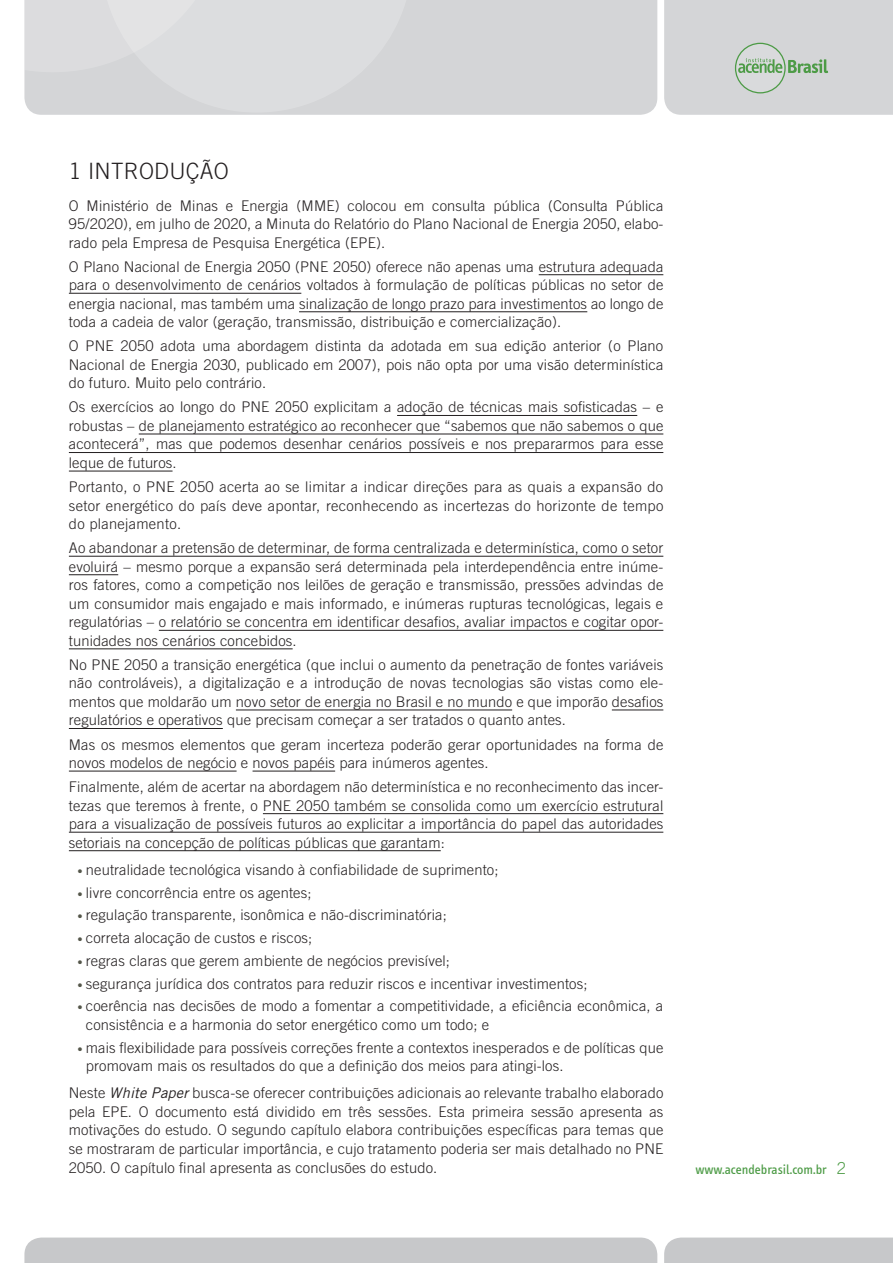
<style>
.page{position:relative;width:893px;height:1263px;background:#fff}
.page>*{position:absolute;margin:0;border:0;box-sizing:border-box;transform-origin:0 0}
.t1{font:300 22.5px "Trade Gothic";letter-spacing:.01em;color:#231f20}
.t2{font:300 14.7px/18.6px "Trade Gothic";letter-spacing:.01em;color:#231f20;text-align:justify}
.t3{font:13.5px "Info Text";color:#4d9b46}
.s1{font-size:10.5px;color:#54564a}
.s2{font-weight:400;font-style:italic}
.s3{font-family:"Trade Gothic";font-weight:300;font-size:16.5px}
</style>
<div class="page">
<div style="left:34px;top:0;width:623px;height:115px;background:#d4d5d7"></div>
<div style="left:24px;top:0;width:388px;height:113px;background:#dcdddf"></div>
<div style="left:24px;top:1237px;width:633px;height:26px;background:#c7c8ca"></div>
<div style="left:664px;top:1237px;width:229px;height:26px;background:#c7c8ca"></div>
<div style="left:664px;top:0;width:229px;height:115px;background:#d4d5d7"></div>
<hr style="left:539px;top:274px;width:124px;height:1px;background:#231f20">
<hr style="left:69px;top:293px;width:232px;height:1px;background:#231f20">
<hr style="left:299px;top:311px;width:288px;height:1px;background:#231f20">
<hr style="left:397px;top:415px;width:240px;height:1px;background:#231f20">
<hr style="left:139px;top:434px;width:524px;height:1px;background:#231f20">
<hr style="left:69px;top:452px;width:594px;height:1px;background:#231f20">
<hr style="left:69px;top:471px;width:104px;height:1px;background:#231f20">
<hr style="left:69px;top:556px;width:594px;height:1px;background:#231f20">
<hr style="left:69px;top:574px;width:49px;height:1px;background:#231f20">
<hr style="left:159px;top:630px;width:504px;height:1px;background:#231f20">
<hr style="left:69px;top:648px;width:224px;height:1px;background:#231f20">
<hr style="left:236px;top:710px;width:276px;height:1px;background:#231f20">
<hr style="left:612px;top:710px;width:51px;height:1px;background:#231f20">
<hr style="left:69px;top:728px;width:154px;height:1px;background:#231f20">
<hr style="left:69px;top:771px;width:168px;height:1px;background:#231f20">
<hr style="left:253px;top:771px;width:82px;height:1px;background:#231f20">
<hr style="left:263px;top:813px;width:400px;height:1px;background:#231f20">
<hr style="left:69px;top:832px;width:594px;height:1px;background:#231f20">
<hr style="left:69px;top:850px;width:372px;height:1px;background:#231f20">
<h1 class="t1" style="left:69px;top:158px;width:162px">1 Introdução</h1>
<p class="t2" style="left:69px;top:196px;width:596px">O Ministério de Minas e Energia (MME) colocou em consulta pública (Consulta Pública 95/2020), em julho de 2020, a Minuta do Relatório do Plano Nacional de Energia 2050, elabo&shy;rado pela Empresa de Pesquisa Energética (EPE).</p>
<p class="t2" style="left:69px;top:257px;width:596px">O Plano Nacional de Energia 2050 (PN E 2050) oferece não apenas uma estrutura adequada para o desenvolvimento de cenários voltados à formulação de políticas públicas no setor de energia nacional, mas também uma sinalização de longo prazo para investimentos ao longo de toda a cadeia de valor (geração, transmissão, distribuição e comercialização).</p>
<p class="t2" style="left:69px;top:337px;width:596px">O PN E 2050 adota uma abordagem distinta da adotada em sua edição anterior (o Plano Nacional de Energia 2030, publicado em 2007), pois não opta por uma visão determinística do futuro. Muito pelo contrário.</p>
<p class="t2" style="left:69px;top:398px;width:596px">Os exercícios ao longo do PN E 2050 explicitam a adoção de técnicas mais sofisticadas – e robustas – de planejamento estratégico ao reconhecer que “sabemos que não sabemos o que acontecerá”, mas que podemos desenhar cenários possíveis e nos prepararmos para esse leque de futuros.</p>
<p class="t2" style="left:69px;top:477px;width:596px">Portanto, o PN E 2050 acerta ao se limitar a indicar direções para as quais a expansão do setor energético do país deve apontar, reconhecendo as incertezas do horizonte de tempo do planejamento.</p>
<p class="t2" style="left:69px;top:538px;width:596px">Ao abandonar a pretensão de determinar, de forma centralizada e determinística, como o setor evoluirá – mesmo porque a expansão será determinada pela interdependência entre inúme&shy;ros fatores, como a competição nos leilões de geração e transmissão, pressões advindas de um consumidor mais engajado e mais informado, e inúmeras rupturas tecnológicas, legais e regulatórias – o relatório se concentra em identificar desafios, avaliar impactos e cogitar opor&shy;tunidades nos cenários concebidos.</p>
<p class="t2" style="left:69px;top:655px;width:596px">No PN E 2050 a transição energética (que inclui o aumento da penetração de fontes variáveis não controláveis), a digitalização e a introdução de novas tecnologias são vistas como ele&shy;mentos que moldarão um novo setor de energia no Brasil e no mundo e que imporão desafios regulatórios e operativos que precisam começar a ser tratados o quanto antes.</p>
<p class="t2" style="left:69px;top:735px;width:596px">Mas os mesmos elementos que geram incerteza poderão gerar oportunidades na forma de novos modelos de negócio e novos papéis para inúmeros agentes.</p>
<p class="t2" style="left:69px;top:777px;width:596px">Finalmente, além de acertar na abordagem não determinística e no reconhecimento das incer&shy;tezas que teremos à frente, o PN E 2050 também se consolida como um exercício estrutural para a visualização de possíveis futuros ao explicitar a importância do papel das autoridades setoriais na concepção de políticas públicas que garantam:</p>
<p class="t2" style="left:77px;top:860px;width:423px"><span class="s1">•</span> neutralidade tecnológica visando à confiabilidade de suprimento;</p>
<p class="t2" style="left:77px;top:883px;width:236px"><span class="s1">•</span> livre concorrência entre os agentes;</p>
<p class="t2" style="left:77px;top:905px;width:371px"><span class="s1">•</span> regulação transparente, isonômica e não-discriminatória;</p>
<p class="t2" style="left:77px;top:928px;width:236px"><span class="s1">•</span> correta alocação de custos e riscos;</p>
<p class="t2" style="left:77px;top:951px;width:374px"><span class="s1">•</span> regras claras que gerem ambiente de negócios previsível;</p>
<p class="t2" style="left:77px;top:974px;width:512px"><span class="s1">•</span> segurança jurídica dos contratos para reduzir riscos e incentivar investimentos;</p>
<p class="t2" style="left:86px;top:997px;width:579px;text-indent:-9px"><span class="s1">•</span> coerência nas decisões de modo a fomentar a competitividade, a eficiência econômica, a consistência e a harmonia do setor energético como um todo; e</p>
<p class="t2" style="left:86px;top:1038px;width:579px;text-indent:-9px"><span class="s1">•</span> mais flexibilidade para possíveis correções frente a contextos inesperados e de políticas que promovam mais os resultados do que a definição dos meios para atingi-los.</p>
<p class="t2" style="left:69px;top:1083px;width:596px">N este <span class="s2">White Paper</span> busca-se oferecer contribuições adicionais ao relevante trabalho elaborado pela EPE. O documento está dividido em três sessões. Esta primeira sessão apresenta as motivações do estudo. O segundo capítulo elabora contribuições específicas para temas que se mostraram de particular importância, e cujo tratamento poderia ser mais detalhado no PN E 2050. O capítulo final apresenta as conclusões do estudo.</p>
<p class="t3" style="left:695px;top:1161px;width:152px">www.acendebrasil.com.br <span class="s3">2</span></p>
</div>
